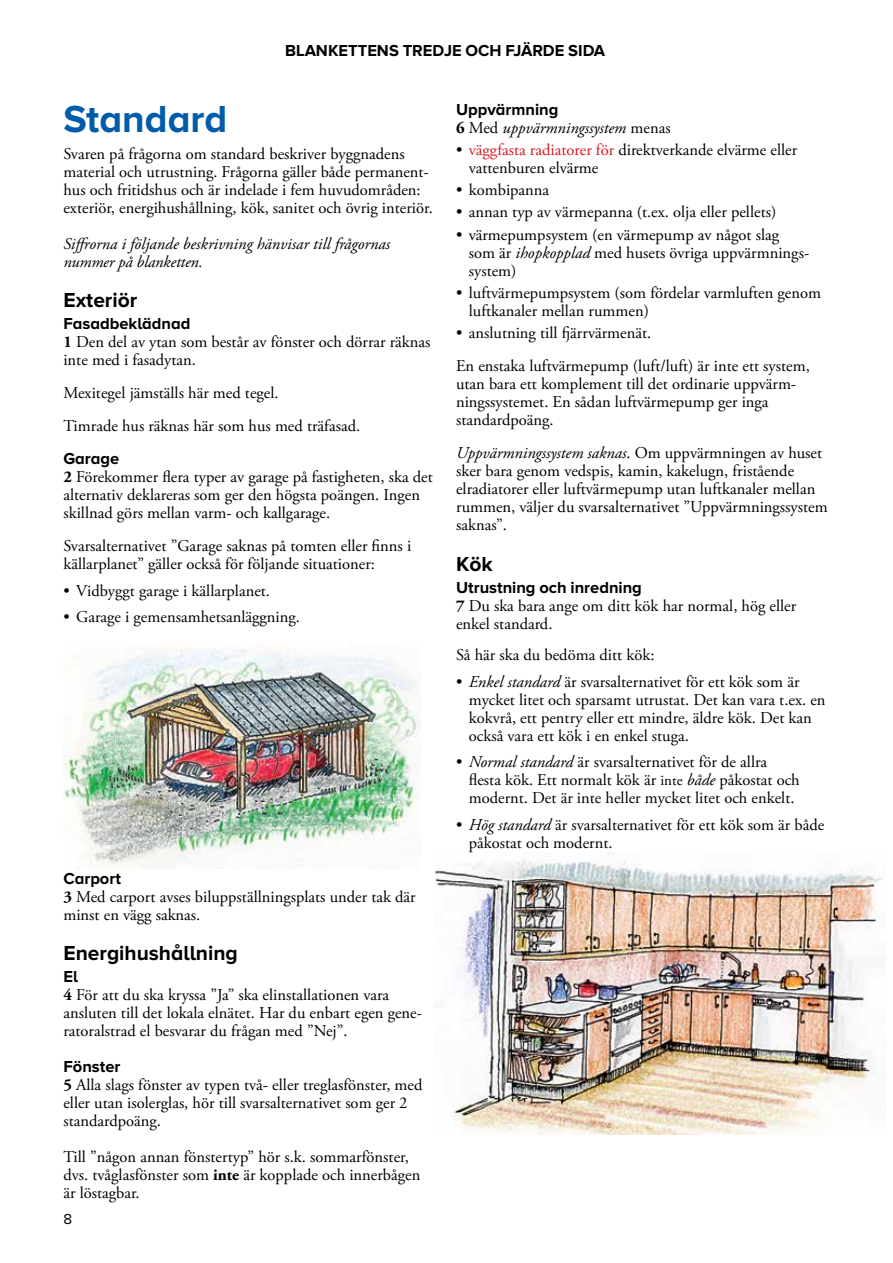
<style>
.page{position:relative;width:893px;height:1263px;background:#fff}
.page>*{position:absolute;margin:0;border:0;box-sizing:border-box;transform-origin:0 0}
.t1{font:700 39px "Proxima Nova";color:#005cab}
.t2{font:700 21px "Proxima Nova";color:#000}
.t3{font:16.5px/18px "Adobe Garamond Pro";color:#000}
.t4{font:700 16.5px "Proxima Nova";color:#000}
.t5{font:italic 16.5px/18px "Adobe Garamond Pro";color:#000}
.t6{font:15px "Proxima Nova";color:#000}
.s1{font-weight:700}
.s2{font-weight:700;font-style:normal}
.s3{font-style:normal}
.s4{color:#d71920}
.s5{font-style:italic}
.s6{font-size:15px}
</style>
<div class="page">
<img style="left:435px;top:860px;width:448px;height:275px">
<img style="left:64px;top:650px;width:356px;height:218px">
<p class="t4" style="left:285px;top:42px;width:321px">BLANKETTENS TREDJE OCH FJÄRDE SIDA</p>
<h1 class="t1" style="left:63px;top:101px;width:166px">Standard</h1>
<p class="t3" style="left:63px;top:145px;width:371px">Svaren på frågorna om standard beskriver byggnadens material och utrustning. Frågorna gäller både permanent&shy;hus och fritidshus och är indelade i fem huvudområden: exteriör, energihushållning, kök, sanitet och övrig interiör.</p>
<p class="t5" style="left:63px;top:235px;width:328px">Siffrorna i följande beskrivning hänvisar till frågornas nummer på blanketten.</p>
<p class="t2" style="left:63px;top:291px;width:76px">Exteriör</p>
<p class="t4" style="left:63px;top:316px;width:129px">Fasadbeklädnad</p>
<p class="t3" style="left:63px;top:334px;width:369px"><span class="s1">1</span> Den del av ytan som består av fönster och dörrar räknas inte med i fasadytan.</p>
<p class="t3" style="left:63px;top:377px;width:298px;line-height:33px">Mexitegel jämställs här med tegel.<br>Timrade hus räknas här som hus med träfasad.</p>
<p class="t4" style="left:63px;top:451px;width:57px">Garage</p>
<p class="t3" style="left:63px;top:469px;width:371px"><span class="s1">2</span> Förekommer flera typer av garage på fastigheten, ska det alternativ deklareras som ger den högsta poängen. Ingen skillnad görs mellan varm- och kallgarage.</p>
<p class="t3" style="left:63px;top:538px;width:349px">Svarsalternativet ”Garage saknas på tomten eller finns i källarplanet” gäller också för följande situationer:</p>
<p class="t3" style="left:63px;top:582px;width:208px">• Vidbyggt garage i källarplanet.</p>
<p class="t3" style="left:63px;top:609px;width:238px">• Garage i gemensamhetsanläggning.</p>
<p class="t4" style="left:63px;top:870px;width:59px">Carport</p>
<p class="t3" style="left:63px;top:888px;width:354px"><span class="s1">3</span> Med carport avses biluppställningsplats under tak där minst en vägg saknas.</p>
<p class="t2" style="left:63px;top:943px;width:176px">Energihushållning</p>
<p class="t4" style="left:63px;top:969px;width:16px">El</p>
<p class="t3" style="left:63px;top:987px;width:360px"><span class="s1">4</span> För att du ska kryssa ”Ja” ska elinstallationen vara ansluten till det lokala elnätet. Har du enbart egen gene&shy;ratoralstrad el besvarar du frågan med ”Nej”.</p>
<p class="t4" style="left:63px;top:1059px;width:58px">Fönster</p>
<p class="t3" style="left:63px;top:1077px;width:361px"><span class="s1">5</span> Alla slags fönster av typen två- eller treglasfönster, med eller utan isolerglas, hör till svarsalternativet som ger 2 standardpoäng.</p>
<p class="t3" style="left:63px;top:1149px;width:358px">Till ”någon annan fönstertyp” hör s.k. sommarfönster, dvs. tvåglasfönster som <span class="s1">inte</span> är kopplade och innerbågen är löstagbar.</p>
<p class="t6" style="left:63px;top:1212px;width:10px">8</p>
<p class="t4" style="left:456px;top:101px;width:104px">Uppvärmning</p>
<p class="t5" style="left:456px;top:119px;width:216px"><span class="s2">6</span> <span class="s3">Med</span> uppvärmningssystem <span class="s3">menas</span></p>
<p class="t3" style="left:469px;top:141px;width:330px;text-indent:-13px">• <span class="s4">väggfasta radiatorer för</span> direktverkande elvärme eller vattenburen elvärme</p>
<p class="t3" style="left:456px;top:181px;width:95px">• kombipanna</p>
<p class="t3" style="left:456px;top:204px;width:322px">• annan typ av värmepanna (t.ex. olja eller pellets)</p>
<p class="t3" style="left:469px;top:226px;width:342px;text-indent:-13px">• värmepumpsystem (en värmepump av något slag som är <span class="s5">ihopkopplad</span> med husets övriga uppvärmnings&shy;system)</p>
<p class="t3" style="left:469px;top:284px;width:354px;text-indent:-13px">• luftvärmepumpsystem (som fördelar varmluften genom luftkanaler mellan rummen)</p>
<p class="t3" style="left:456px;top:317px;width:355px;line-height:33px">• anslutning till fjärrvärmenät.<br>En enstaka luftvärmepump (luft/luft) är inte ett system,</p>
<p class="t3" style="left:456px;top:375px;width:342px">utan bara ett komplement till det ordinarie uppvärm&shy;ningssystemet. En sådan luftvärmepump ger inga standardpoäng.</p>
<p class="t3" style="left:456px;top:444px;width:373px"><span class="s5">Uppvärmningssystem saknas</span>. Om uppvärmningen av huset sker bara genom vedspis, kamin, kakelugn, fristående elradiatorer eller luftvärmepump utan luftkanaler mellan rummen, väljer du svarsalternativet ”Uppvärmningssystem saknas”.</p>
<p class="t2" style="left:456px;top:554px;width:38px">Kök</p>
<p class="t4" style="left:456px;top:580px;width:187px">Utrustning och inredning</p>
<p class="t3" style="left:456px;top:597px;width:342px"><span class="s1">7</span> Du ska bara ange om ditt kök har normal, hög eller enkel standard.</p>
<p class="t3" style="left:456px;top:647px;width:200px">Så här ska du bedöma ditt kök:</p>
<p class="t3" style="left:469px;top:673px;width:358px;text-indent:-13px">• <span class="s5">Enkel standard</span> är svarsalternativet för ett kök som är mycket litet och sparsamt utrustat. Det kan vara t.ex. en kokvrå, ett pentry eller ett mindre, äldre kök. Det kan också vara ett kök i en enkel stuga.</p>
<p class="t3" style="left:469px;top:754px;width:332px;text-indent:-13px">• <span class="s5">Normal standard</span> är svarsalternativet för de allra flesta kök. Ett normalt kök är <span class="s6">inte</span> <span class="s5">både</span> påkostat och modernt. Det är inte heller mycket litet och enkelt.</p>
<p class="t3" style="left:469px;top:816px;width:357px;text-indent:-13px">• <span class="s5">Hög standard</span> är svarsalternativet för ett kök som är både påkostat och modernt.</p>
</div>
